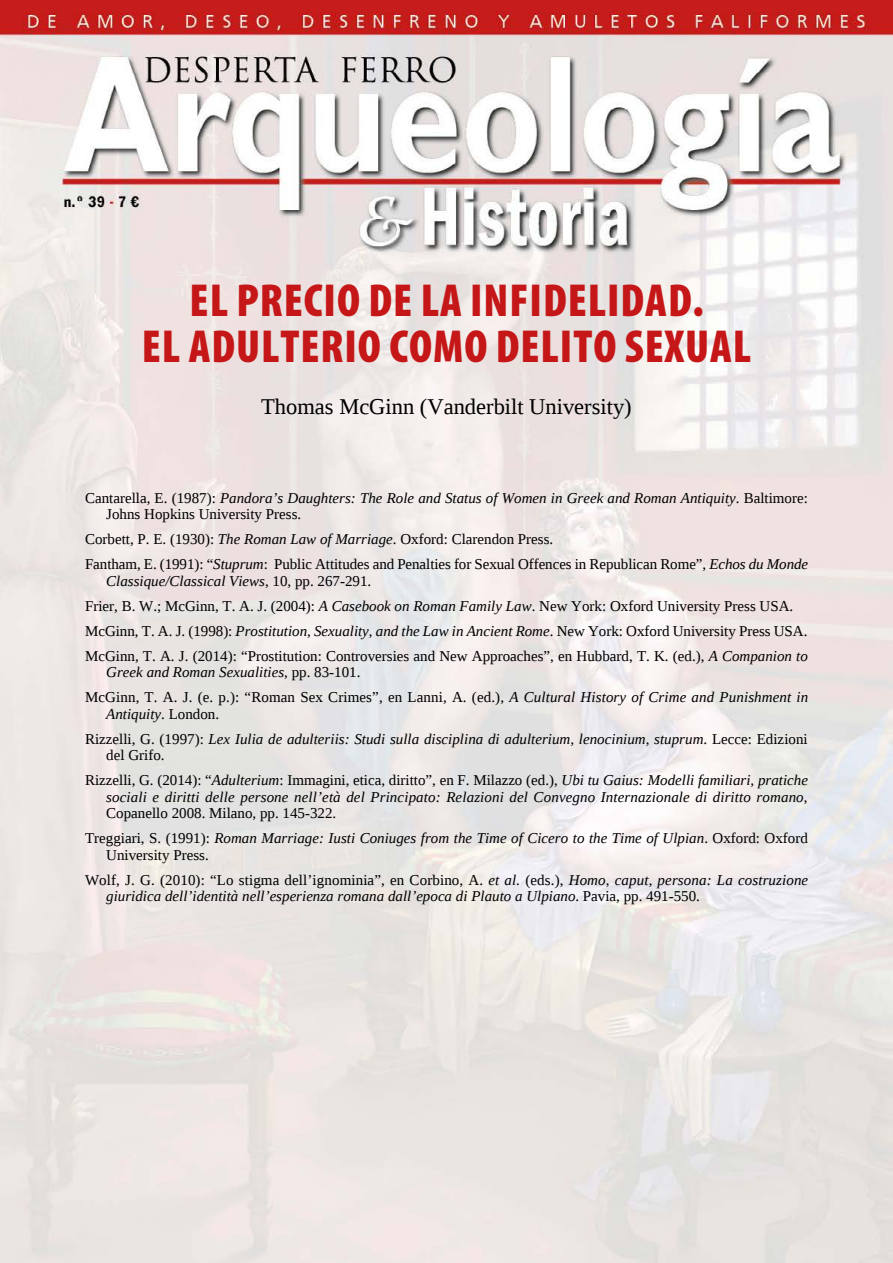
<style>
.page{position:relative;width:893px;height:1263px;background:#fff}
.page>*{position:absolute;margin:0;border:0;box-sizing:border-box;transform-origin:0 0}
.t1{font:900 condensed 46.5px/46.5px "Myriad Pro";letter-spacing:.02em;color:#c51718;text-align:center}
.t2{font:22.5px "Liberation Serif";color:#000}
.t3{font:15px/25px "Liberation Serif";color:#000}
.t4{font:italic 15px/16.5px "Liberation Serif";color:#000}
.s1{font-style:normal}
.s2{font-style:italic}
</style>
<div class="page">
<img style="left:0;top:0;width:893px;height:1263px">
<h1 class="t1" style="left:142px;top:277px;width:611px">EL PRECIO DE LA INFIDELIDAD.<br>EL ADULTERIO COMO DELITO SEXUAL</h1>
<h2 class="t2" style="left:261px;top:392px;width:372px">Thomas McGinn (Vanderbilt University)</h2>
<p class="t4" style="left:106px;top:489px;width:703px;text-indent:-21px"><span class="s1">Cantarella, E. (1987):</span> Pandora’s Daughters: The Role and Status of Women in Greek and Roman Antiquity<span class="s1">. Baltimore:<br>Johns Hopkins University Press.</span></p>
<p class="t3" style="left:85px;top:527px;width:725px">Corbett, P. E. (1930): <span class="s2">The Roman Law of Marriage</span>. Oxford: Clarendon Press.<br>Fantham, E. (1991): “<span class="s2">Stuprum</span>: Public Attitudes and Penalties for Sexual Offences in Republican Rome”, <span class="s2">Echos du Monde</span></p>
<p class="t3" style="left:85px;top:568px;width:724px;text-indent:21px"><span class="s2">Classique/Classical Views</span>, 10, pp. 267-291.<br>Frier, B. W.; McGinn, T. A. J. (2004): <span class="s2">A Casebook on Roman Family Law</span>. New York: Oxford University Press USA.<br>McGinn, T. A. J. (1998): <span class="s2">Prostitution, Sexuality, and the Law in Ancient Rome</span>. New York: Oxford University Press USA.<br>McGinn, T. A. J. (2014): “Prostitution: Controversies and New Approaches”, en Hubbard, T. K. (ed.), <span class="s2">A Companion to</span></p>
<p class="t3" style="left:85px;top:660px;width:725px;text-indent:21px"><span class="s2">Greek and Roman Sexualities</span>, pp. 83-101.<br>McGinn, T. A. J. (e. p.): “Roman Sex Crimes”, en Lanni, A. (ed.), <span class="s2">A Cultural History of Crime and Punishment in</span></p>
<p class="t4" style="left:85px;top:701px;width:724px;line-height:25px;text-indent:21px">Antiquity<span class="s1">. London.<br>Rizzelli, G. (1997):</span> Lex Iulia de adulteriis: Studi sulla disciplina di adulterium, lenocinium, stuprum<span class="s1">. Lecce: Edizioni</span></p>
<p class="t3" style="left:85px;top:743px;width:724px;text-indent:21px">del Grifo.<br>Rizzelli, G. (2014): “<span class="s2">Adulterium</span>: Immagini, etica, diritto”, en F. Milazzo (ed.), <span class="s2">Ubi tu Gaius: Modelli familiari, pratiche</span></p>
<p class="t4" style="left:106px;top:788px;width:703px">sociali e diritti delle persone nell’età del Principato: Relazioni del Convegno Internazionale di diritto romano<span class="s1">,<br>Copanello 2008. Milano, pp. 145-322.</span></p>
<p class="t4" style="left:106px;top:830px;width:703px;text-indent:-21px"><span class="s1">Treggiari, S. (1991):</span> Roman Marriage: Iusti Coniuges from the Time of Cicero to the Time of Ulpian<span class="s1">. Oxford: Oxford<br>University Press.</span></p>
<p class="t4" style="left:106px;top:871px;width:703px;text-indent:-21px"><span class="s1">Wolf, J. G. (2010): “Lo stigma dell’ignominia”, en Corbino, A.</span> et al. <span class="s1">(eds.),</span> Homo, caput, persona: La costruzione giuridica dell’identità nell’esperienza romana dall’epoca di Plauto a Ulpiano<span class="s1">. Pavia, pp. 491-550.</span></p>
</div>
